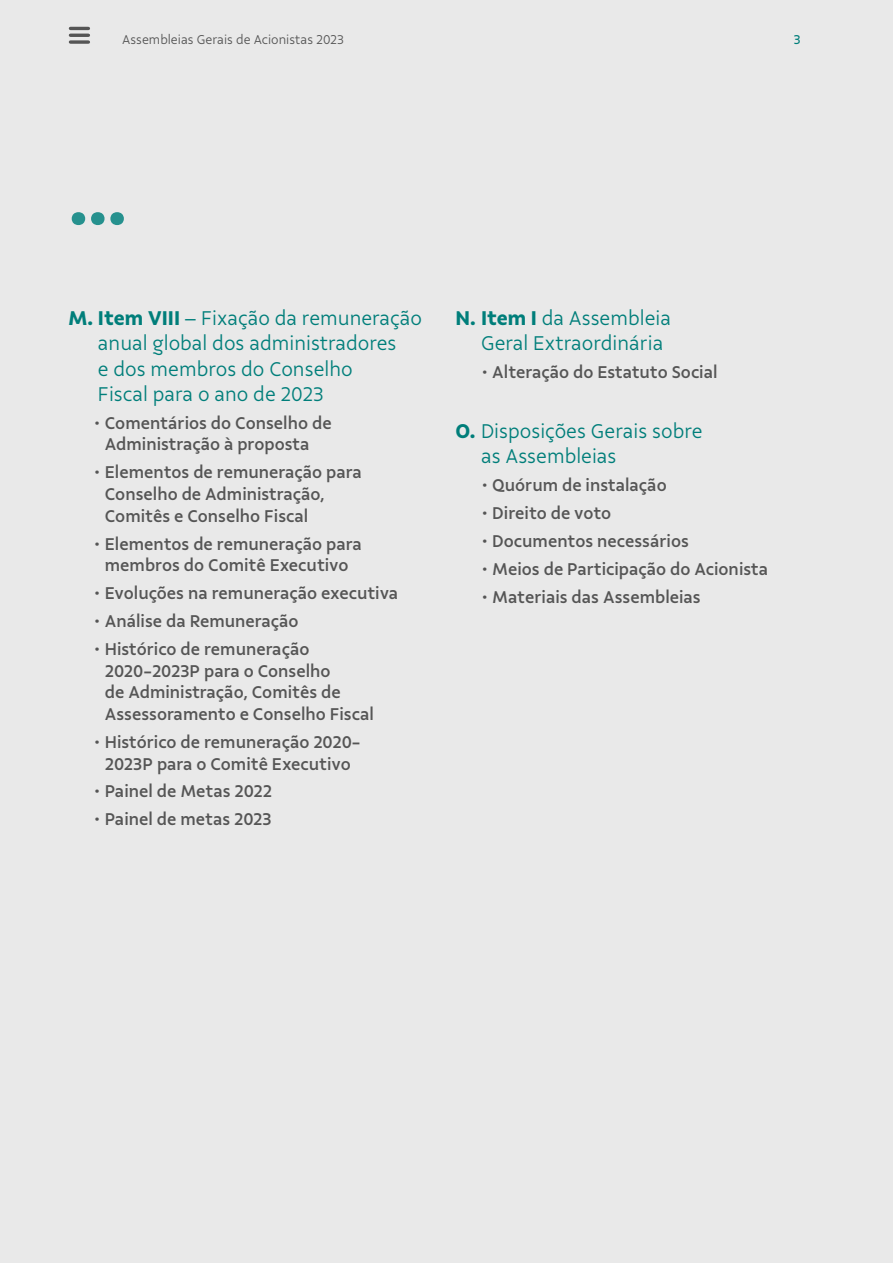
<style>
.page{position:relative;width:893px;height:1263px;background:#e9e9e9}
.page>*{position:absolute;margin:0;border:0;box-sizing:border-box;transform-origin:0 0}
.t1{font:700 71.7px "Vale Sans";color:#26918e}
.t2{font:300 21px/25.2px "Vale Sans";color:#007e7a}
.t3{font:500 18px/21.6px "Vale Sans";color:#555}
.t4{font:300 13.5px "Vale Sans";color:#555}
.t5{font:13.5px "Vale Sans";color:#007e7a}
.s1{font-weight:700}
</style>
<div class="page">
<hr style="left:70px;top:27px;width:18px;height:3px;background:#555">
<hr style="left:70px;top:34px;width:18px;height:3px;background:#555">
<svg style="left:70px;top:40px;width:18px;height:4px"></svg>
<p class="t4" style="left:122px;top:31px;width:223px">Assembleias Gerais de Acionistas 2023</p>
<p class="t5" style="left:794px;top:31px;width:8px">3</p>
<h1 class="t1" style="left:69px;top:157px;width:60px">...</h1>
<p class="t2" style="left:98px;top:305px;width:326px;text-indent:-30px"><span class="s1">M. Item VIII</span> – Fixação da remuneração anual global dos administradores<br>e dos membros do Conselho<br>Fiscal para o ano de 2023</p>
<p class="t3" style="left:105px;top:412px;width:228px;text-indent:-11px">• Comentários do Conselho de<br>Administração à proposta</p>
<p class="t3" style="left:105px;top:461px;width:258px;text-indent:-11px">• Elementos de remuneração para<br>Conselho de Administração,<br>Comitês e Conselho Fiscal</p>
<p class="t3" style="left:94px;top:533px;width:270px;text-align:center">• Elementos de remuneração para membros do Comitê Executivo</p>
<p class="t3" style="left:94px;top:582px;width:306px">• Evoluções na remuneração executiva</p>
<p class="t3" style="left:94px;top:610px;width:207px">• Análise da Remuneração</p>
<p class="t3" style="left:105px;top:638px;width:271px;text-indent:-11px">• Histórico de remuneração<br>2020-2023P para o Conselho<br>de Administração, Comitês de<br>Assessoramento e Conselho Fiscal</p>
<p class="t3" style="left:94px;top:731px;width:269px;text-align:center">• Histórico de remuneração 2020-<br>2023P para o Comitê Executivo</p>
<p class="t3" style="left:94px;top:780px;width:180px">• Painel de Metas 2022</p>
<p class="t3" style="left:94px;top:808px;width:180px">• Painel de metas 2023</p>
<p class="t2" style="left:481px;top:305px;width:192px;text-indent:-26px"><span class="s1">N. Item I</span> da Assembleia<br>Geral Extraordinária</p>
<p class="t3" style="left:481px;top:361px;width:238px">• Alteração do Estatuto Social</p>
<p class="t2" style="left:481px;top:418px;width:223px;text-indent:-26px"><span class="s1">O.</span> Disposições Gerais sobre as Assembleias</p>
<p class="t3" style="left:481px;top:474px;width:187px">• Quórum de instalação</p>
<p class="t3" style="left:481px;top:502px;width:132px">• Direito de voto</p>
<p class="t3" style="left:481px;top:530px;width:209px">• Documentos necessários</p>
<p class="t3" style="left:481px;top:558px;width:289px">• Meios de Participação do Acionista</p>
<p class="t3" style="left:481px;top:586px;width:221px">• Materiais das Assembleias</p>
</div>
